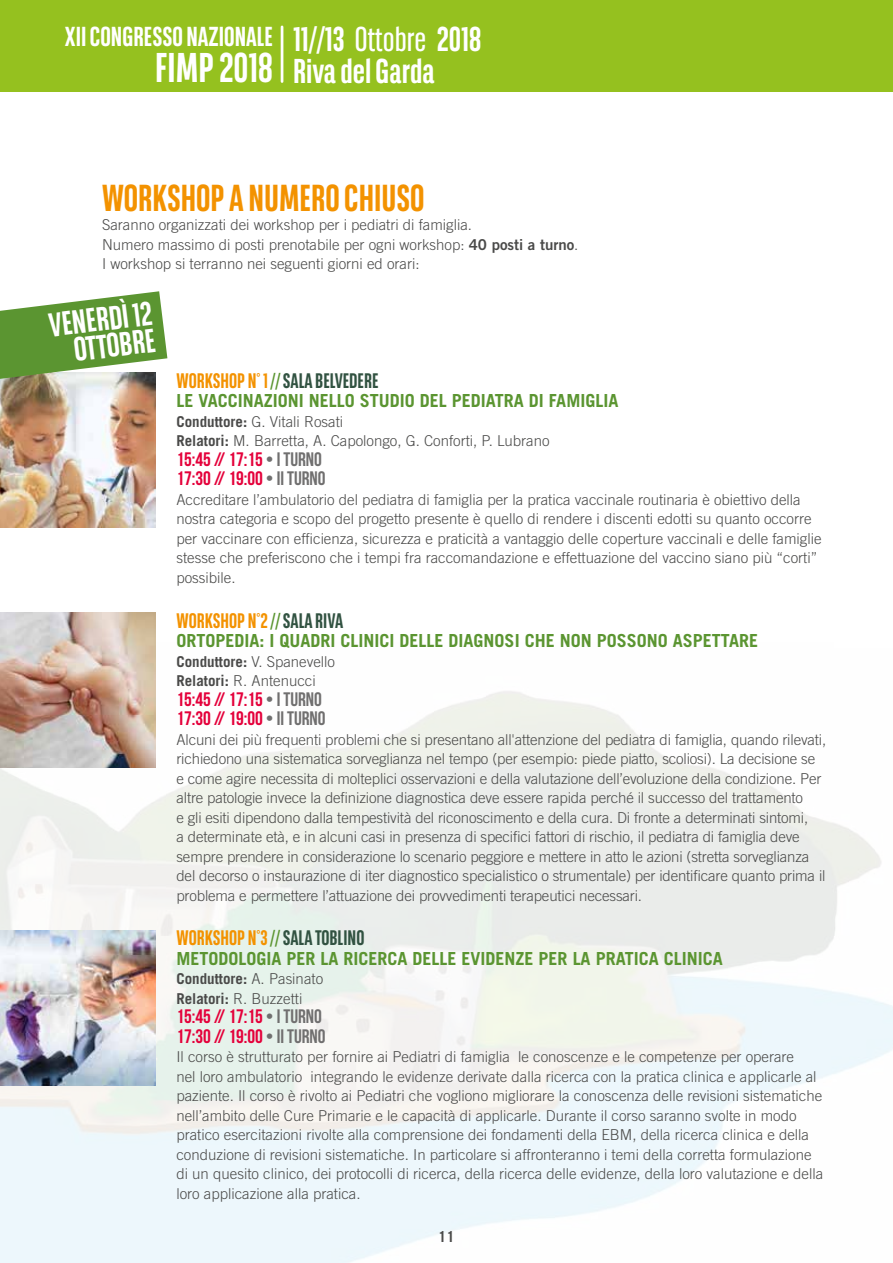
<style>
.page{position:relative;width:893px;height:1263px;background:#fff}
.page>*{position:absolute;margin:0;border:0;box-sizing:border-box;transform-origin:0 0}
.t1{font:700 41.55px "BNPP Sans Condensed";color:#fff}
.t2{font:700 37.5px "BNPP Sans Condensed";color:#f39200}
.t3{font:700 34.35px/31.8px "BNPP Sans Condensed";color:#fff}
.t4{font:700 33.6px/27.3px "BNPP Sans Condensed";color:#fff;text-align:right}
.t5{font:700 27.45px "BNPP Sans Condensed";color:#fff}
.t6{font:700 21px "BNPP Sans Condensed";color:#315241}
.t7{font:700 21px "BNPP Sans Condensed";color:#f39200}
.t8{font:700 19.5px/19.5px "Bebas Neue";color:#e4003a}
.t9{font:700 18px "Trade Gothic LT Std";color:#5b9531}
.t10{font:300 15px/19.5px "Trade Gothic LT Std";color:#4a4a49}
.t11{font:700 15px/19.5px "Trade Gothic LT Std";color:#4a4a49}
.s1{font-weight:400}
.s2{font-family:"Trade Gothic LT Std Bd 2";font-weight:400}
.s3{color:#f39200}
.s4{color:#5b9531}
.s5{font-weight:700}
.s6{color:#706f6f}
.s7{font-weight:300}
</style>
<div class="page">
<div style="left:0;top:0;width:893px;height:91px;background:#95c11f"></div>
<hr style="left:281px;top:27px;width:2px;height:55px;background:#fff">
<img style="left:0;top:291px;width:167px;height:846px">
<h3 class="t5" style="left:65px;top:21px;width:209px">XII CONGRESSO NAZIONALE</h3>
<h1 class="t1" style="left:155px;top:43px;width:119px">FIMP 2018</h1>
<h3 class="t3" style="left:293px;top:24px;width:190px">11//13 <span class="s1">Ottobre</span> 2018<br>RIVA DEL GARDA</h3>
<h2 class="t2" style="left:102px;top:176px;width:324px">WORKSHOP A NUMERO CHIUSO</h2>
<p class="t10" style="left:102px;top:215px;width:478px">Saranno organizzati dei workshop per i pediatri di famiglia.<br>Numero massimo di posti prenotabile per ogni workshop: <span class="s2">40 posti a turno</span>.<br>I workshop si terranno nei seguenti giorni ed orari:</p>
<h3 class="t4" style="left:47px;top:312px;width:105px;rotate:-7deg">VENERDÌ 12<br>OTTOBRE</h3>
<h3 class="t7" style="left:176px;top:368px;width:46px">WOR KSHOP</h3>
<h3 class="t6" style="left:248px;top:368px;width:132px"><span class="s3">N° 1</span> <span class="s4">//</span> SALA BELVEDERE</h3>
<p class="t9" style="left:176px;top:390px;width:443px">LE VACCINAZIONI NELLO STUDIO DEL PEDIATRA DI FAMIGLIA</p>
<p class="t10" style="left:176px;top:412px;width:375px"><span class="s5">Conduttore:</span> G. Vitali Rosati<br><span class="s5">Relatori:</span> M. Barretta, A. Capolongo, G. Conforti, P. Lubrano</p>
<h3 class="t8" style="left:176px;top:449px;width:151px">15:45 // 17:15 <span class="s6">• I TURNO<br></span>17:30 // 19:00 <span class="s6">• II TURNO</span></h3>
<p class="t10" style="left:176px;top:490px;width:647px">Accreditare l’ambulatorio del pediatra di famiglia per la pratica vaccinale routinaria è obiettivo della nostra categoria e scopo del progetto presente è quello di rendere i discenti edotti su quanto occorre per vaccinare con efficienza, sicurezza e praticità a vantaggio delle coperture vaccinali e delle famiglie stesse che preferiscono che i tempi fra raccomandazione e effettuazione del vaccino siano più “corti” possibile.</p>
<h3 class="t7" style="left:176px;top:608px;width:46px">WOR KSHOP</h3>
<h3 class="t6" style="left:248px;top:608px;width:97px"><span class="s3">N°2</span> <span class="s4">//</span> SALA RIVA</h3>
<p class="t9" style="left:176px;top:630px;width:583px">ORTOPEDIA: I QUADRI CLINICI DELLE DIAGNOSI CHE NON POSSONO ASPETTARE</p>
<p class="t10" style="left:176px;top:651px;width:160px"><span class="s5">Conduttore:</span> V. Spanevello<br><span class="s5">Relatori:</span> R. Antenucci</p>
<h3 class="t8" style="left:176px;top:689px;width:151px">15:45 // 17:15 <span class="s6">• I TURNO<br></span>17:30 // 19:00 <span class="s6">• II TURNO</span></h3>
<p class="t10" style="left:176px;top:729px;width:651px">Alcuni dei più frequenti problemi che si presentano all'attenzione del pediatra di famiglia, quando rilevati, richiedono una sistematica sorveglianza nel tempo (per esempio: piede piatto, scoliosi). La decisione se e come agire necessita di molteplici osservazioni e della valutazione dell’evoluzione della condizione. Per altre patologie invece la definizione diagnostica deve essere rapida perché il successo del trattamento<br>e gli esiti dipendono dalla tempestività del riconoscimento e della cura. Di fronte a determinati sintomi,<br>a determinate età, e in alcuni casi in presenza di specifici fattori di rischio, il pediatra di famiglia deve sempre prendere in considerazione lo scenario peggiore e mettere in atto le azioni (stretta sorveglianza del decorso o instaurazione di iter diagnostico specialistico o strumentale) per identificare quanto prima il problema e permettere l’attuazione dei provvedimenti terapeutici necessari.</p>
<h3 class="t7" style="left:176px;top:926px;width:46px">WOR KSHOP</h3>
<h3 class="t6" style="left:248px;top:926px;width:118px"><span class="s3">N°3</span> <span class="s4">//</span>SALA TOBLINO</h3>
<p class="t9" style="left:176px;top:947px;width:548px">METODOLOGIA PER LA RICERCA DELLE EVIDENZE PER LA PRATICA CLINICA</p>
<p class="t11" style="left:176px;top:969px;width:148px">Conduttore: <span class="s7">A. Pasinato<br></span>Relatori: <span class="s7">R. Buzzetti</span></p>
<h3 class="t8" style="left:176px;top:1006px;width:151px">15:45 // 17:15 <span class="s6">• I TURNO<br></span>17:30 // 19:00 <span class="s6">• II TURNO</span></h3>
<p class="t10" style="left:176px;top:1047px;width:648px">Il corso è strutturato per fornire ai Pediatri di famiglia le conoscenze e le competenze per operare<br>nel loro ambulatorio integrando le evidenze derivate dalla ricerca con la pratica clinica e applicarle al paziente. Il corso è rivolto ai Pediatri che vogliono migliorare la conoscenza delle revisioni sistematiche nell’ambito delle Cure Primarie e le capacità di applicarle. Durante il corso saranno svolte in modo pratico esercitazioni rivolte alla comprensione dei fondamenti della EBM, della ricerca clinica e della conduzione di revisioni sistematiche. In particolare si affronteranno i temi della corretta formulazione di un quesito clinico, dei protocolli di ricerca, della ricerca delle evidenze, della loro valutazione e della loro applicazione alla pratica.</p>
<p class="t11" style="left:438px;top:1226px;width:18px">11</p>
</div>
